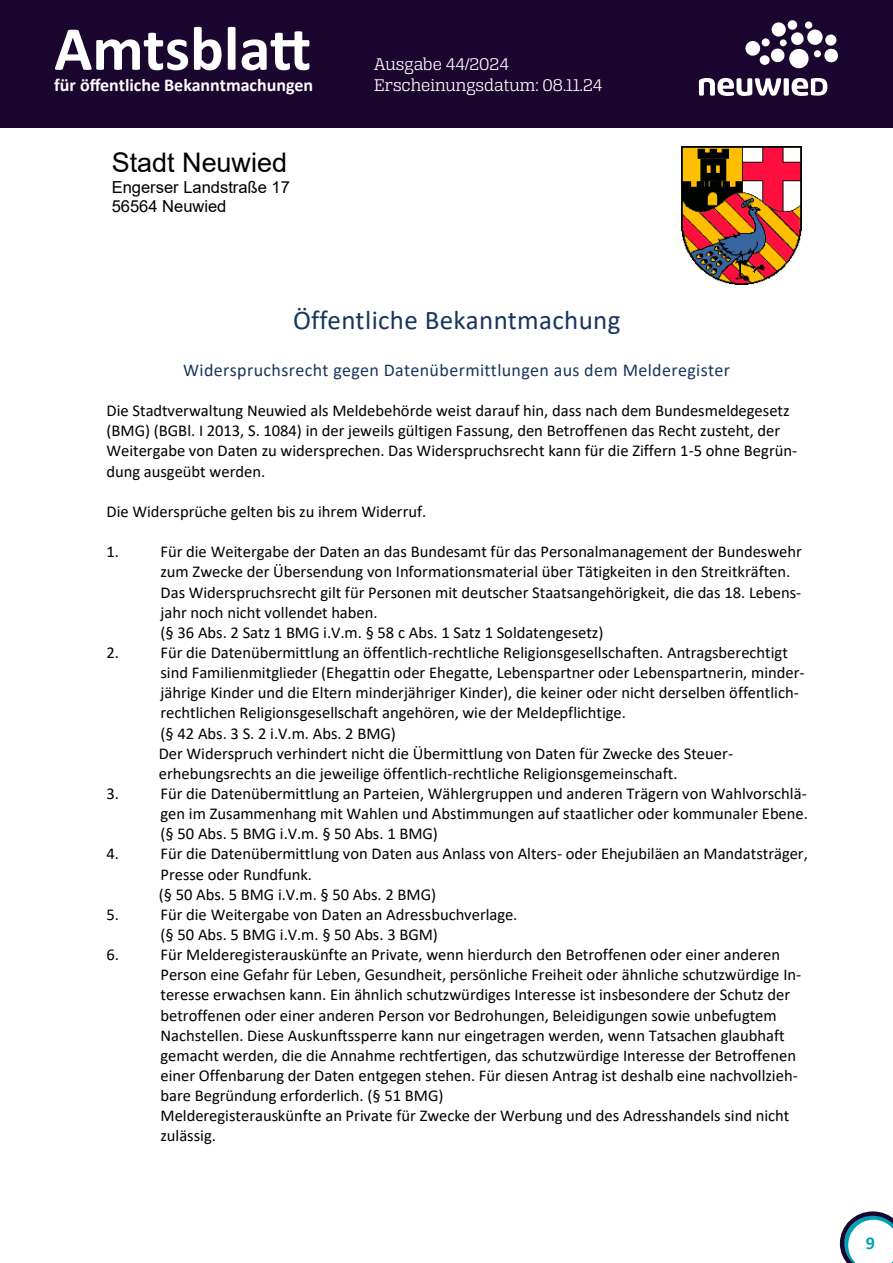
<style>
.page{position:relative;width:893px;height:1263px;background:#fff}
.page>*{position:absolute;margin:0;border:0;box-sizing:border-box;transform-origin:0 0}
.t1{font:700 63px "Calibri";color:#fff}
.t2{font:27px "Calibri";letter-spacing:.015em;color:#17365d}
.t3{font:27px "Arial";color:#000}
.t4{font:18px "Calibri";letter-spacing:.02em;color:#17365d}
.t5{font:18px/21.6px "Alianza Slab 300";color:#fff}
.t6{font:700 18px "Calibri";color:#fff}
.t7{font:700 18px "Calibri";color:#00a0b6}
.t8{font:16.5px/20.1px "Calibri";color:#000}
.t9{font:16.5px/18.9px "Arial";color:#000}
</style>
<div class="page">
<svg style="left:840px;top:1211px;width:53px;height:52px"></svg>
<div style="left:0;top:0;width:893px;height:128px;background:#1a062e"></div>
<svg style="left:745px;top:22px;width:93px;height:47px"></svg>
<div style="left:787px;top:20px;width:10px;height:10px;background:#fff;border-radius:50%"></div>
<svg style="left:699px;top:78px;width:128px;height:18px"></svg>
<img style="left:681px;top:147px;width:121px;height:137px">
<h1 class="t1" style="left:54px;top:4px;width:258px">Amtsblatt</h1>
<p class="t6" style="left:54px;top:73px;width:260px">für öffentliche Bekanntmachungen</p>
<h2 class="t3" style="left:112px;top:144px;width:177px">Stadt Neuwied</h2>
<p class="t9" style="left:112px;top:178px;width:180px">Engerser Landstraße 17<br>56564 Neuwied</p>
<p class="t5" style="left:374px;top:53px;width:230px">Ausgabe 44/2024<br>Erscheinungsdatum: 08.11.24</p>
<h2 class="t2" style="left:293px;top:301px;width:329px">Öffentliche Bekanntmachung</h2>
<p class="t4" style="left:183px;top:357px;width:548px">Widerspruchsrecht gegen Datenübermittlungen aus dem Melderegister</p>
<p class="t8" style="left:106px;top:400px;width:692px">Die Stadtverwaltung Neuwied als Meldebehörde weist darauf hin, dass nach dem Bundesmeldegesetz (BMG) (BGBl. I 2013, S. 1084) in der jeweils gültigen Fassung, den Betroffenen das Recht zusteht, der Weitergabe von Daten zu widersprechen. Das Widerspruchsrecht kann für die Ziffern 1-5 ohne Begrün&shy;dung ausgeübt werden.</p>
<p class="t8" style="left:106px;top:501px;width:321px">Die Widersprüche gelten bis zu ihrem Widerruf.</p>
<p class="t8" style="left:106px;top:541px;width:14px">1.</p>
<p class="t8" style="left:160px;top:541px;width:643px">Für die Weitergabe der Daten an das Bundesamt für das Personalmanagement der Bundeswehr zum Zwecke der Übersendung von Informationsmaterial über Tätigkeiten in den Streitkräften.<br>Das Widerspruchsrecht gilt für Personen mit deutscher Staatsangehörigkeit, die das 18. Lebens&shy;jahr noch nicht vollendet haben.<br>(§ 36 Abs. 2 Satz 1 BMG i.V.m. § 58 c Abs. 1 Satz 1 Soldatengesetz)</p>
<p class="t8" style="left:106px;top:642px;width:14px">2.</p>
<p class="t8" style="left:159px;top:642px;width:647px">Für die Datenübermittlung an öffentlich-rechtliche Religionsgesellschaften. Antragsberechtigt sind Familienmitglieder (Ehegattin oder Ehegatte, Lebenspartner oder Lebenspartnerin, minder&shy;jährige Kinder und die Eltern minderjähriger Kinder), die keiner oder nicht derselben öffentlich&shy;rechtlichen Religionsgesellschaft angehören, wie der Meldepflichtige.<br>(§ 42 Abs. 3 S. 2 i.V.m. Abs. 2 BMG)<br>Der Widerspruch verhindert nicht die Übermittlung von Daten für Zwecke des Steuer&shy;erhebungsrechts an die jeweilige öffentlich-rechtliche Religionsgemeinschaft.</p>
<p class="t8" style="left:106px;top:783px;width:14px">3.</p>
<p class="t8" style="left:160px;top:783px;width:649px;text-align:justify">Für die Datenübermittlung an Parteien, Wählergruppen und anderen Trägern von Wahlvorschlä&shy;gen im Zusammenhang mit Wahlen und Abstimmungen auf staatlicher oder kommunaler Ebene. (§ 50 Abs. 5 BMG i.V.m. § 50 Abs. 1 BMG)</p>
<p class="t8" style="left:106px;top:843px;width:14px">4.</p>
<p class="t8" style="left:159px;top:843px;width:650px">Für die Datenübermittlung von Daten aus Anlass von Alters- oder Ehejubiläen an Mandatsträger,<br>Presse oder Rundfunk.<br>(§ 50 Abs. 5 BMG i.V.m. § 50 Abs. 2 BMG)</p>
<p class="t8" style="left:106px;top:904px;width:14px">5.</p>
<p class="t8" style="left:160px;top:904px;width:358px">Für die Weitergabe von Daten an Adressbuchverlage. (§ 50 Abs. 5 BMG i.V.m. § 50 Abs. 3 BGM)</p>
<p class="t8" style="left:106px;top:944px;width:14px">6.</p>
<p class="t8" style="left:160px;top:944px;width:642px">Für Melderegisterauskünfte an Private, wenn hierdurch den Betroffenen oder einer anderen Person eine Gefahr für Leben, Gesundheit, persönliche Freiheit oder ähnliche schutzwürdige In&shy;teresse erwachsen kann. Ein ähnlich schutzwürdiges Interesse ist insbesondere der Schutz der betroffenen oder einer anderen Person vor Bedrohungen, Beleidigungen sowie unbefugtem Nachstellen. Diese Auskunftssperre kann nur eingetragen werden, wenn Tatsachen glaubhaft gemacht werden, die die Annahme rechtfertigen, das schutzwürdige Interesse der Betroffenen einer Offenbarung der Daten entgegen stehen. Für diesen Antrag ist deshalb eine nachvollzieh&shy;bare Begründung erforderlich. (§ 51 BMG)<br>Melderegisterauskünfte an Private für Zwecke der Werbung und des Adresshandels sind nicht zulässig.</p>
<p class="t7" style="left:866px;top:1230px;width:11px">9</p>
</div>
